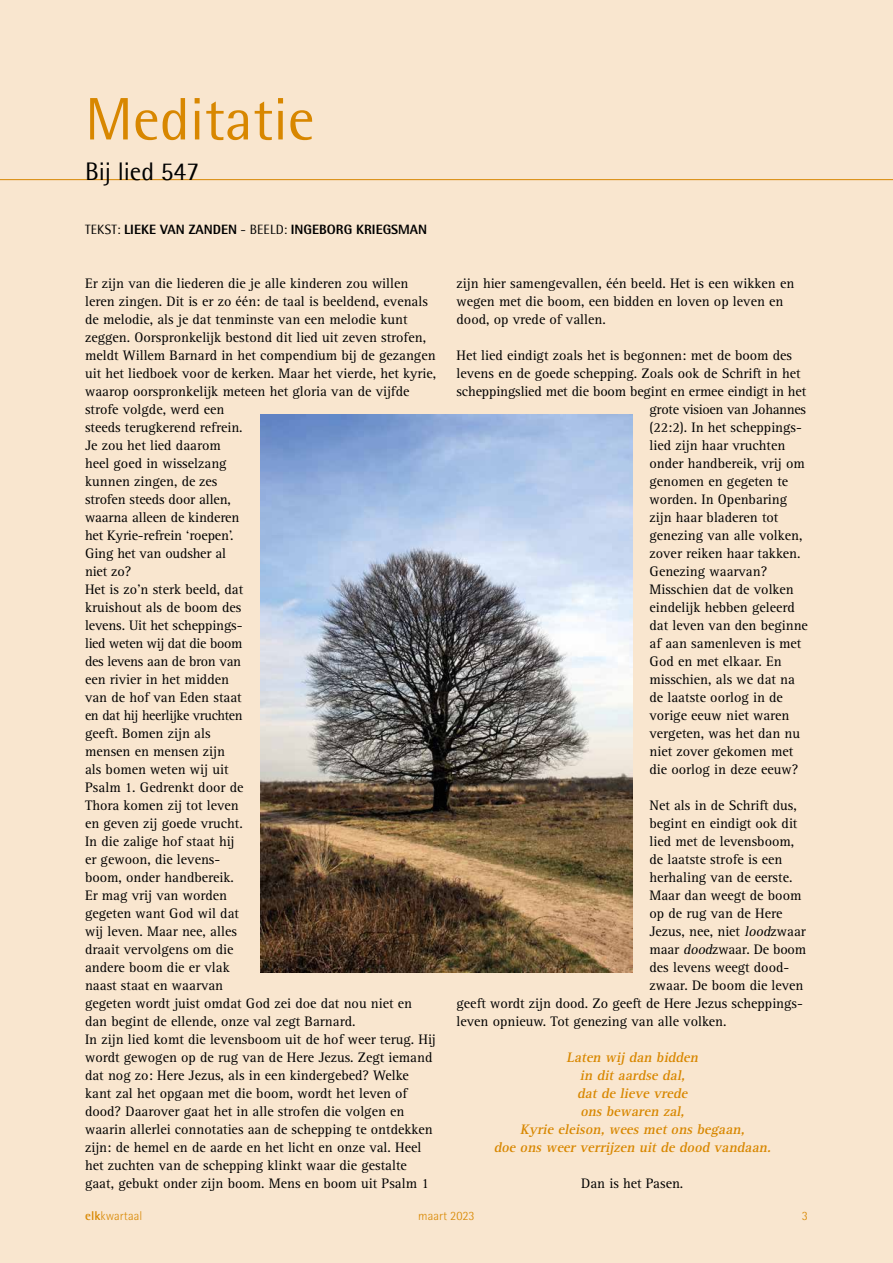
<style>
.page{position:relative;width:893px;height:1263px;background:#f9e6cf}
.page>*{position:absolute;margin:0;border:0;box-sizing:border-box;transform-origin:0 0}
.t1{font:60px "AT Rotis Semi Sans";color:#d88700}
.t2{font:25.5px "AT Rotis Semi Sans";color:#000}
.t3{font:14.25px/18px "Rotis Serif Std";color:#000}
.t4{font:italic 700 14.25px/18px "AT Rotis Serif";color:#d88700;text-align:center}
.t5{font:14.25px "Rotis Serif Std";letter-spacing:-.02em;color:#000}
.t6{font:800 13.5px "Rotis Semi Sans Std";color:#000}
.t7{font:300 12.75px "Rotis Semi Sans Std";color:#d88700}
.s1{font-family:"AT Rotis Semi Sans";font-weight:400}
.s2{font-style:italic}
.s3{font-weight:700}
</style>
<div class="page">
<hr style="left:0;top:179px;width:893px;height:1px;background:#d88700">
<img style="left:260px;top:414px;width:372px;height:558px">
<h1 class="t1" style="left:85px;top:84px;width:231px">Meditatie</h1>
<h2 class="t2" style="left:85px;top:156px;width:116px">Bij lied 547</h2>
<p class="t6" style="left:85px;top:221px;width:344px"><span class="s1">TEKST:</span> LIEKE VAN ZANDEN <span class="s1">- BEELD:</span> INGEBORG KRIEGSMAN</p>
<p class="t3" style="left:85px;top:275px;width:353px">Er zijn van die liederen die je alle kinderen zou willen leren zingen. Dit is er zo één: de taal is beeldend, evenals de melodie, als je dat tenminste van een melodie kunt zeggen. Oorspronkelijk bestond dit lied uit zeven strofen, meldt Willem Barnard in het compendium bij de gezangen uit het liedboek voor de kerken. Maar het vierde, het kyrie, waarop oorspronkelijk meteen het gloria van de vijfde strofe volgde, werd een<br>steeds terugkerend refrein.<br>Je zou het lied daarom<br>heel goed in wisselzang<br>kunnen zingen, de zes<br>strofen steeds door allen,<br>waarna alleen de kinderen<br>het Kyrie-refrein ‘roepen’.<br>Ging het van oudsher al<br>niet zo?<br>Het is zo’n sterk beeld, dat<br>kruishout als de boom des<br>levens. Uit het scheppings-<br>lied weten wij dat die boom<br>des levens aan de bron van<br>een rivier in het midden<br>van de hof van Eden staat<br>en dat hij heerlijke vruchten<br>geeft. Bomen zijn als<br>mensen en mensen zijn<br>als bomen weten wij uit<br>Psalm 1. Gedrenkt door de<br>Thora komen zij tot leven<br>en geven zij goede vrucht.<br>In die zalige hof staat hij<br>er gewoon, die levens-<br>boom, onder handbereik.<br>Er mag vrij van worden<br>gegeten want God wil dat<br>wij leven. Maar nee, alles<br>draait vervolgens om die<br>andere boom die er vlak<br>naast staat en waarvan<br>gegeten wordt juist omdat God zei doe dat nou niet en dan begint de ellende, onze val zegt Barnard.<br>In zijn lied komt die levensboom uit de hof weer terug. Hij wordt gewogen op de rug van de Here Jezus. Zegt iemand dat nog zo: Here Jezus, als in een kindergebed? Welke kant zal het opgaan met die boom, wordt het leven of dood? Daarover gaat het in alle strofen die volgen en waarin allerlei connotaties aan de schepping te ontdekken zijn: de hemel en de aarde en het licht en onze val. Heel het zuchten van de schepping klinkt waar die gestalte gaat, gebukt onder zijn boom. Mens en boom uit Psalm 1</p>
<p class="t3" style="left:457px;top:275px;width:339px">zijn hier samengevallen, één beeld. Het is een wikken en wegen met die boom, een bidden en loven op leven en dood, op vrede of vallen.</p>
<p class="t3" style="left:457px;top:347px;width:337px">Het lied eindigt zoals het is begonnen: met de boom des</p>
<p class="t3" style="left:457px;top:365px;width:346px">levens en de goede schepping. Zoals ook de Schrift in het</p>
<p class="t3" style="left:457px;top:383px;width:351px">scheppingslied met die boom begint en ermee eindigt in het</p>
<p class="t5" style="left:649px;top:401px;width:158px">grote visioen van Johannes</p>
<p class="t3" style="left:649px;top:419px;width:154px">(22:2). In het scheppings-</p>
<p class="t3" style="left:649px;top:437px;width:137px">lied zijn haar vruchten</p>
<p class="t3" style="left:649px;top:455px;width:157px">onder handbereik, vrij om</p>
<p class="t3" style="left:649px;top:473px;width:140px">genomen en gegeten te</p>
<p class="t3" style="left:649px;top:491px;width:139px">worden. In Openbaring</p>
<p class="t3" style="left:649px;top:509px;width:130px">zijn haar bladeren tot</p>
<p class="t3" style="left:649px;top:527px;width:154px">genezing van alle volken,</p>
<p class="t3" style="left:649px;top:545px;width:153px">zover reiken haar takken.</p>
<p class="t3" style="left:649px;top:563px;width:119px">Genezing waarvan?</p>
<p class="t3" style="left:649px;top:581px;width:146px">Misschien dat de volken</p>
<p class="t3" style="left:649px;top:599px;width:147px">eindelijk hebben geleerd</p>
<p class="t3" style="left:649px;top:617px;width:160px">dat leven van den beginne</p>
<p class="t3" style="left:649px;top:635px;width:153px">af aan samenleven is met</p>
<p class="t3" style="left:649px;top:653px;width:134px">God en met elkaar. En</p>
<p class="t3" style="left:649px;top:671px;width:147px">misschien, als we dat na</p>
<p class="t3" style="left:649px;top:689px;width:135px">de laatste oorlog in de</p>
<p class="t3" style="left:649px;top:707px;width:142px">vorige eeuw niet waren</p>
<p class="t3" style="left:649px;top:725px;width:152px">vergeten, was het dan nu</p>
<p class="t3" style="left:649px;top:743px;width:145px">niet zover gekomen met</p>
<p class="t3" style="left:649px;top:761px;width:150px">die oorlog in deze eeuw?</p>
<p class="t3" style="left:649px;top:797px;width:149px">Net als in de Schrift dus,</p>
<p class="t3" style="left:649px;top:815px;width:149px">begint en eindigt ook dit</p>
<p class="t3" style="left:649px;top:833px;width:146px">lied met de levensboom,</p>
<p class="t3" style="left:649px;top:851px;width:134px">de laatste strofe is een</p>
<p class="t3" style="left:649px;top:869px;width:144px">herhaling van de eerste.</p>
<p class="t3" style="left:649px;top:887px;width:153px">Maar dan weegt de boom</p>
<p class="t3" style="left:649px;top:905px;width:134px">op de rug van de Here</p>
<p class="t3" style="left:649px;top:923px;width:158px">Jezus, nee, niet <span class="s2">lood</span>zwaar</p>
<p class="t3" style="left:649px;top:941px;width:158px">maar <span class="s2">dood</span>zwaar. De boom</p>
<p class="t3" style="left:649px;top:959px;width:141px">des levens weegt dood-</p>
<p class="t3" style="left:649px;top:977px;width:156px">zwaar. De boom die leven</p>
<p class="t3" style="left:457px;top:995px;width:348px">geeft wordt zijn dood. Zo geeft de Here Jezus scheppings-</p>
<p class="t3" style="left:457px;top:1013px;width:271px">leven opnieuw. Tot genezing van alle volken.</p>
<p class="t4" style="left:494px;top:1049px;width:281px">Laten wij dan bidden<br>in dit aardse dal,<br>dat de lieve vrede<br>ons bewaren zal,<br>Kyrie eleison, wees met ons begaan,<br>doe ons weer verrijzen uit de dood vandaan.</p>
<p class="t3" style="left:581px;top:1175px;width:104px">Dan is het Pasen.</p>
<p class="t7" style="left:85px;top:1208px;width:59px"><span class="s3">elk</span>kwartaal</p>
<p class="t7" style="left:802px;top:1208px;width:8px">3</p>
<p class="t7" style="left:418px;top:1208px;width:58px">maart 2023</p>
</div>
